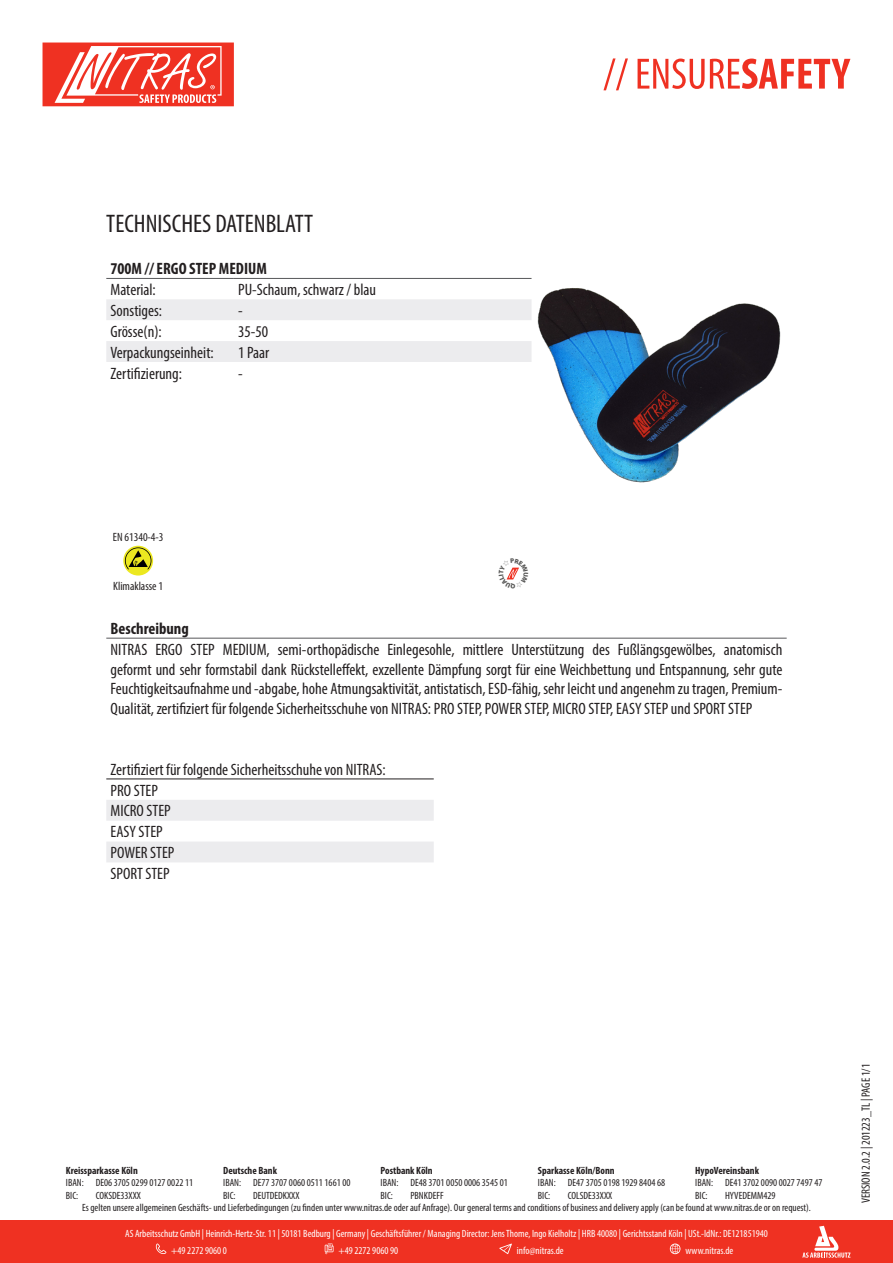
<style>
.page{position:relative;width:893px;height:1263px;background:#fff}
.page>*{position:absolute;margin:0;border:0;box-sizing:border-box;transform-origin:0 0}
.t1{font:condensed 25.5px "Myriad Pro";color:#231f20}
.t2{font:condensed 16.5px/19.8px "Myriad Pro";color:#231f20;text-align:justify}
.t3{font:700 condensed 16.5px "Myriad Pro";color:#231f20}
.t4{font:condensed 12px "Myriad Pro";color:#231f20}
.t5{font:condensed 10.5px/12.6px "Myriad Pro";color:#231f20}
.t6{font:condensed 10.5px/17px "Myriad Pro";color:#fff}
.t7{font:700 condensed 10.5px "Myriad Pro";color:#231f20}
</style>
<div class="page">
<svg style="left:603px;top:58px;width:247px;height:32px"></svg>
<svg style="left:43px;top:43px;width:191px;height:63px"></svg>
<div style="left:0;top:1220px;width:893px;height:43px;background:#ef3122"></div>
<svg style="left:802px;top:1226px;width:48px;height:32px"></svg>
<svg style="left:156px;top:1243px;width:10px;height:11px"></svg>
<svg style="left:325px;top:1243px;width:9px;height:11px"></svg>
<svg style="left:499px;top:1243px;width:13px;height:11px"></svg>
<svg style="left:670px;top:1243px;width:10px;height:11px"></svg>
<svg style="left:106px;top:299px;width:425px;height:63px"></svg>
<hr style="left:106px;top:278px;width:128px;height:1px;background:#57585a">
<hr style="left:234px;top:278px;width:297px;height:1px;background:#57585a">
<img style="left:531px;top:278px;width:250px;height:205px">
<svg style="left:123px;top:546px;width:30px;height:29px"></svg>
<svg style="left:125px;top:547px;width:26px;height:22px"></svg>
<hr style="left:106px;top:638px;width:681px;height:1px;background:#57585a">
<svg style="left:106px;top:800px;width:328px;height:62px"></svg>
<hr style="left:106px;top:779px;width:328px;height:1px;background:#231f20">
<svg style="left:506px;top:567px;width:13px;height:13px"></svg>
<p class="t1" style="left:106px;top:208px;width:208px">TECHNISCHES DATENBLATT</p>
<p class="t3" style="left:111px;top:258px;width:158px">700M // ERGO STEP MEDIUM</p>
<p class="t2" style="left:111px;top:279px;width:47px">Material:</p>
<p class="t2" style="left:238px;top:279px;width:140px">PU-Schaum, schwarz / blau</p>
<p class="t2" style="left:111px;top:300px;width:53px">Sonstiges:</p>
<p class="t2" style="left:238px;top:300px;width:6px">-</p>
<p class="t2" style="left:111px;top:321px;width:53px">Grösse(n):</p>
<p class="t2" style="left:238px;top:321px;width:32px">35-50</p>
<p class="t2" style="left:111px;top:342px;width:105px">Verpackungseinheit:</p>
<p class="t2" style="left:238px;top:342px;width:33px">1 Paar</p>
<p class="t2" style="left:111px;top:363px;width:73px">Zertifizierung:</p>
<p class="t2" style="left:238px;top:363px;width:6px">-</p>
<p class="t4" style="left:113px;top:529px;width:52px">EN 61340-4-3</p>
<p class="t4" style="left:113px;top:578px;width:51px">Klimaklasse 1</p>
<p class="t3" style="left:111px;top:618px;width:80px">Beschreibung</p>
<p class="t2" style="left:111px;top:639px;width:673px">NITRAS ERGO STEP MEDIUM, semi-orthopädische Einlegesohle, mittlere Unterstützung des Fußlängsgewölbes, anatomisch geformt und sehr formstabil dank Rückstelleffekt, exzellente Dämpfung sorgt für eine Weichbettung und Entspannung, sehr gute Feuchtigkeitsaufnahme und -abgabe, hohe Atmungsaktivität, antistatisch, ESD-fähig, sehr leicht und angenehm zu tragen, Premium-Qualität, zertifiziert für folgende Sicherheitsschuhe von NITRAS: PRO STEP, POWER STEP, MICRO STEP, EASY STEP und SPORT STEP</p>
<p class="t2" style="left:111px;top:759px;width:277px">Zertifiziert für folgende Sicherheitsschuhe von NITRAS:</p>
<p class="t2" style="left:111px;top:780px;width:49px">PRO STEP</p>
<p class="t2" style="left:111px;top:801px;width:62px">MICRO STEP</p>
<p class="t2" style="left:111px;top:822px;width:54px">EASY STEP</p>
<p class="t2" style="left:111px;top:843px;width:65px">POWER STEP</p>
<p class="t2" style="left:111px;top:863px;width:61px">SPORT STEP</p>
<p class="t7" style="left:66px;top:1164px;width:73px">Kreissparkasse Köln</p>
<p class="t7" style="left:223px;top:1164px;width:55px">Deutsche Bank</p>
<p class="t7" style="left:381px;top:1164px;width:54px">Postbank Köln</p>
<p class="t7" style="left:538px;top:1164px;width:78px">Sparkasse Köln/Bonn</p>
<p class="t7" style="left:695px;top:1164px;width:65px">HypoVereinsbank</p>
<p class="t5" style="left:66px;top:1176px;width:19px">IBAN:<br>BIC:</p>
<p class="t5" style="left:96px;top:1176px;width:99px">DE06 3705 0299 0127 0022 11<br>COKSDE33XXX</p>
<p class="t5" style="left:223px;top:1176px;width:19px">IBAN:<br>BIC:</p>
<p class="t5" style="left:253px;top:1176px;width:99px">DE77 3707 0060 0511 1661 00<br>DEUTDEDKXXX</p>
<p class="t5" style="left:381px;top:1176px;width:19px">IBAN:<br>BIC:</p>
<p class="t5" style="left:410px;top:1176px;width:99px">DE48 3701 0050 0006 3545 01<br>PBNKDEFF</p>
<p class="t5" style="left:538px;top:1176px;width:19px">IBAN:<br>BIC:</p>
<p class="t5" style="left:568px;top:1176px;width:99px">DE47 3705 0198 1929 8404 68<br>COLSDE33XXX</p>
<p class="t5" style="left:695px;top:1176px;width:19px">IBAN:<br>BIC:</p>
<p class="t5" style="left:725px;top:1176px;width:99px">DE41 3702 0090 0027 7497 47</p>
<p class="t5" style="left:725px;top:1189px;width:52px">HYVEDEMM429</p>
<p class="t5" style="left:82px;top:1201px;width:730px">Es gelten unsere allgemeinen Geschäfts- und Lieferbedingungen (zu finden unter www.nitras.de oder auf Anfrage). Our general terms and conditions of business and delivery apply (can be found at www.nitras.de or on request).</p>
<p class="t6" style="left:171px;top:1225px;width:598px;text-indent:-46px">AS Arbeitsschutz GmbH | Heinrich-Hertz-Str. 11 | 50181 Bedburg | Germany | Geschäftsführer / Managing Director: Jens Thome, Ingo Kielholtz | HRB 40080 | Gerichtsstand Köln | USt.-IdNr.: DE121851940 +49 2272 9060 0</p>
<p class="t6" style="left:338px;top:1242px;width:61px">+49 2272 9060 90</p>
<p class="t6" style="left:517px;top:1242px;width:48px">info@nitras.de</p>
<p class="t6" style="left:685px;top:1242px;width:49px">www.nitras.de</p>
<p class="t4" style="left:859px;top:1203px;width:141px;rotate:-90deg">VERSION 2.0.2 | 201223_TL | PAGE 1/1</p>
</div>
